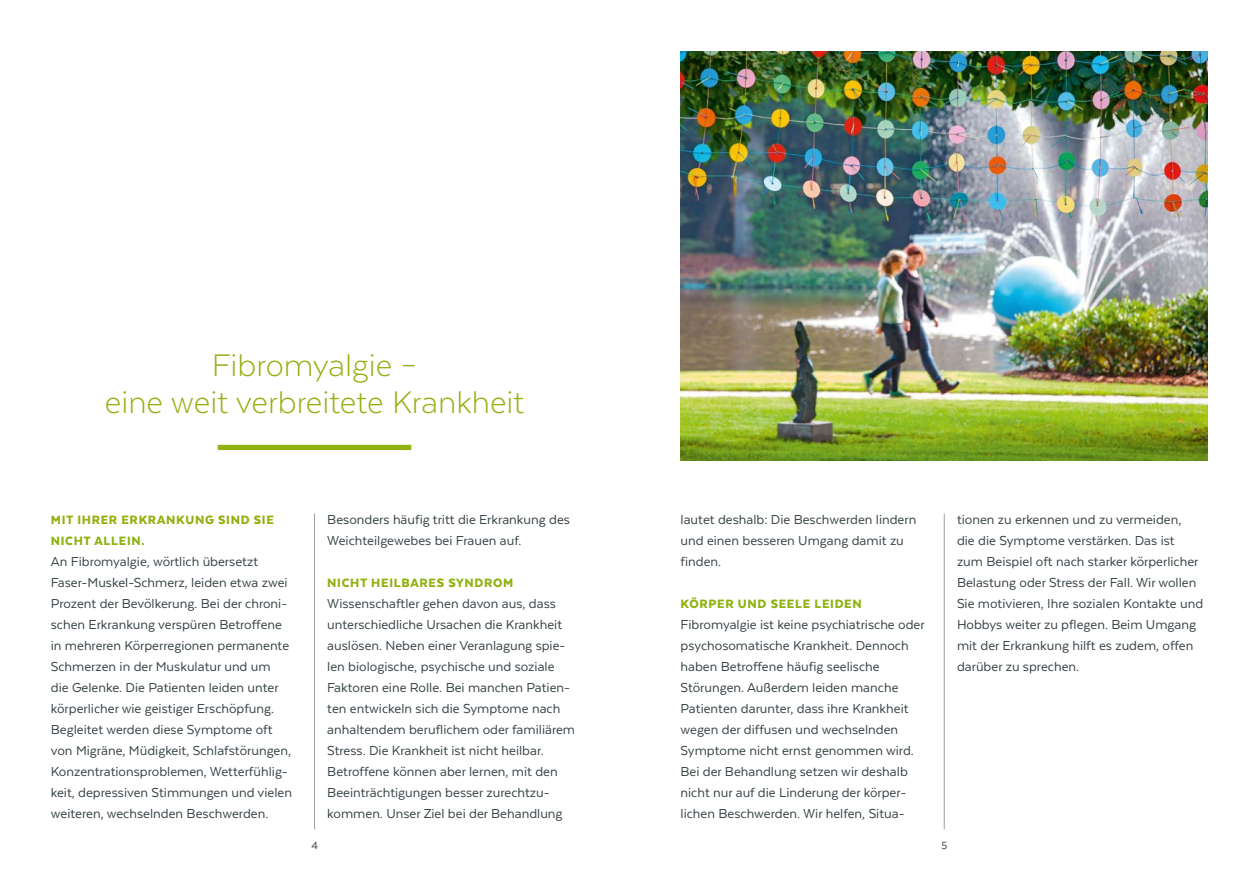
<style>
.page{position:relative;width:1259px;height:893px;background:#fff}
.page>*{position:absolute;margin:0;border:0;box-sizing:border-box;transform-origin:0 0}
.t1{font:300 36px/37.5px "Texta";color:#92b112;text-align:center}
.t2{font:15px/21px "Texta";color:#384347}
.t3{font:900 13.95px/21px "Texta";letter-spacing:.05em;color:#92b112}
.t4{font:12px "Texta";color:#384347}
</style>
<div class="page">
<div style="left:218px;top:445px;width:193px;height:5px;background:#92b112"></div>
<hr style="left:314px;top:513px;width:1px;height:316px;background:#9c9d9d">
<hr style="left:944px;top:513px;width:1px;height:316px;background:#9c9d9d">
<img style="left:680px;top:51px;width:528px;height:410px">
<h1 class="t1" style="left:105px;top:346px;width:421px">Fibromyalgie –<br>eine weit verbreitete Krankheit</h1>
<p class="t3" style="left:51px;top:509px;width:224px">MIT IHRER ERKRANKUNG SIND SIE<br>NICHT ALLEIN.</p>
<p class="t2" style="left:51px;top:550px;width:243px">An Fibromyalgie, wörtlich übersetzt Faser-Muskel-Schmerz, leiden etwa zwei Prozent der Bevölkerung. Bei der chroni&shy;schen Erkrankung verspüren Betroffene in mehreren Körperregionen permanente Schmerzen in der Muskulatur und um die Gelenke. Die Patienten leiden unter körperlicher wie geistiger Erschöpfung.<br>Begleitet werden diese Symptome oft von Migräne, Müdigkeit, Schlafstörungen, Konzentrationsproblemen, Wetterfühlig&shy;keit, depressiven Stimmungen und vielen weiteren, wechselnden Beschwerden.</p>
<p class="t2" style="left:327px;top:508px;width:244px">Besonders häufig tritt die Erkrankung des<br>Weichteilgewebes bei Frauen auf.</p>
<p class="t3" style="left:327px;top:572px;width:188px">NICHT HEILBARES SYNDROM</p>
<p class="t2" style="left:327px;top:592px;width:249px">Wissenschaftler gehen davon aus, dass unterschiedliche Ursachen die Krankheit auslösen. Neben einer Veranlagung spie&shy;len biologische, psychische und soziale Faktoren eine Rolle. Bei manchen Patien&shy;ten entwickeln sich die Symptome nach anhaltendem beruflichem oder familiärem Stress. Die Krankheit ist nicht heilbar.<br>Betroffene können aber lernen, mit den Beeinträchtigungen besser zurechtzu&shy;kommen. Unser Ziel bei der Behandlung</p>
<p class="t2" style="left:680px;top:508px;width:237px">lautet deshalb: Die Beschwerden lindern und einen besseren Umgang damit zu finden.</p>
<p class="t3" style="left:680px;top:593px;width:183px">KÖRPER UND SEELE LEIDEN</p>
<p class="t2" style="left:680px;top:613px;width:246px">Fibromyalgie ist keine psychiatrische oder psychosomatische Krankheit. Dennoch haben Betroffene häufig seelische Störungen. Außerdem leiden manche Patienten darunter, dass ihre Krankheit wegen der diffusen und wechselnden Symptome nicht ernst genommen wird.<br>Bei der Behandlung setzen wir deshalb nicht nur auf die Linderung der körper&shy;lichen Beschwerden. Wir helfen, Situa-</p>
<p class="t4" style="left:311px;top:839px;width:8px">4</p>
<p class="t4" style="left:941px;top:839px;width:7px">5</p>
<p class="t2" style="left:957px;top:508px;width:248px">tionen zu erkennen und zu vermeiden,<br>die die Symptome verstärken. Das ist zum Beispiel oft nach starker körperlicher Belastung oder Stress der Fall. Wir wollen Sie motivieren, Ihre sozialen Kontakte und Hobbys weiter zu pflegen. Beim Umgang mit der Erkrankung hilft es zudem, offen darüber zu sprechen.</p>
</div>
